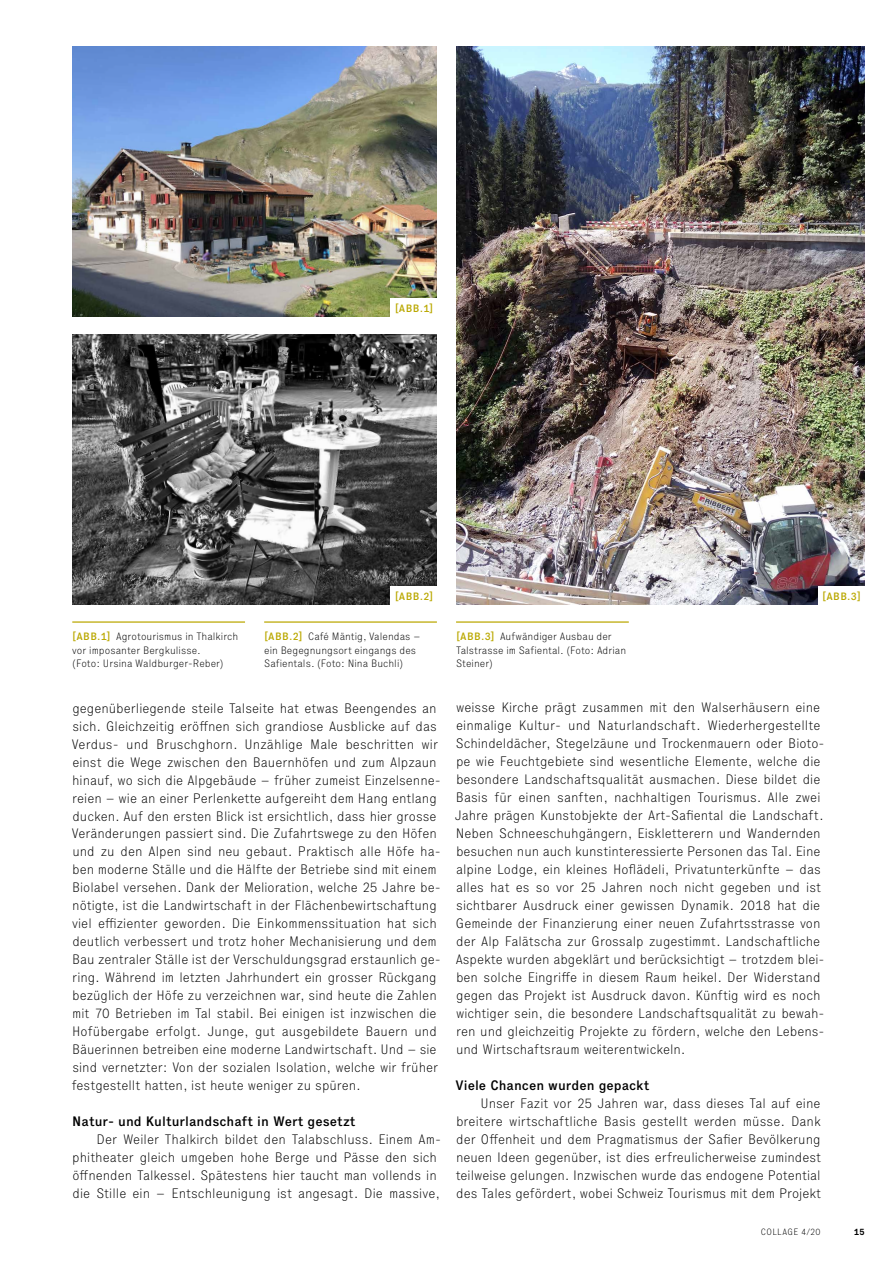
<style>
.page{position:relative;width:893px;height:1263px;background:#fff}
.page>*{position:absolute;margin:0;border:0;box-sizing:border-box;transform-origin:0 0}
.t1{font:100 13.5px/18px "Executive 35";color:#000}
.t2{font:500 13.5px "Executive 65";color:#000}
.t3{font:100 10.5px/13.5px "Executive 35";letter-spacing:.005em;color:#000}
.t4{font:500 10.5px "Executive 65";letter-spacing:.035em;color:#baa800}
.t5{font:100 9px "Executive 35";letter-spacing:.04em;color:#000}
.t6{font:700 9px "Executive 75";color:#000}
.s1{font-family:"Executive 65";font-weight:500;color:#baa800}
</style>
<div class="page">
<img style="left:72px;top:334px;width:365px;height:270px">
<img style="left:456px;top:46px;width:408px;height:558px">
<hr style="left:456px;top:621px;width:173px;height:2px;background:#baa800">
<div style="left:818px;top:586px;width:47px;height:19px;background:#fff"></div>
<hr style="left:264px;top:621px;width:173px;height:2px;background:#baa800">
<hr style="left:72px;top:621px;width:173px;height:2px;background:#baa800">
<div style="left:390px;top:586px;width:48px;height:19px;background:#fff"></div>
<img style="left:72px;top:46px;width:365px;height:270px">
<div style="left:390px;top:298px;width:48px;height:19px;background:#fff"></div>
<p class="t4" style="left:395px;top:302px;width:40px">[ABB.1]</p>
<p class="t4" style="left:395px;top:590px;width:40px">[ABB.2]</p>
<p class="t4" style="left:822px;top:590px;width:40px">[ABB.3]</p>
<p class="t3" style="left:72px;top:630px;width:168px"><span class="s1">[ABB.1]</span> Agrotourismus in Thalkirch vor imposanter Bergkulisse.<br>(Foto: Ursina Waldburger-Reber)</p>
<p class="t3" style="left:264px;top:630px;width:158px"><span class="s1">[ABB.2]</span> Café Mäntig, Valendas – ein Begegnungsort eingangs des<br>Safientals. (Foto: Nina Buchli)</p>
<p class="t3" style="left:456px;top:630px;width:172px"><span class="s1">[ABB.3]</span> Aufwändiger Ausbau der<br>Talstrasse im Safiental. (Foto: Adrian<br>Steiner)</p>
<p class="t1" style="left:72px;top:699px;width:370px">gegenüberliegende steile Talseite hat etwas Beengendes an sich. Gleichzeitig eröffnen sich grandiose Ausblicke auf das Verdus- und Bruschghorn. Unzählige Male beschritten wir einst die Wege zwischen den Bauernhöfen und zum Alpzaun hinauf, wo sich die Alpgebäude – früher zumeist Einzelsenne&shy;reien – wie an einer Perlenkette aufgereiht dem Hang entlang ducken. Auf den ersten Blick ist ersichtlich, dass hier grosse Veränderungen passiert sind. Die Zufahrtswege zu den Höfen und zu den Alpen sind neu gebaut. Praktisch alle Höfe ha&shy;ben moderne Ställe und die Hälfte der Betriebe sind mit einem Biolabel versehen. Dank der Melioration, welche 25 Jahre be&shy;nötigte, ist die Landwirtschaft in der Flächenbewirtschaftung viel effizienter geworden. Die Einkommenssituation hat sich deutlich verbessert und trotz hoher Mechanisierung und dem Bau zentraler Ställe ist der Verschuldungsgrad erstaunlich ge&shy;ring. Während im letzten Jahrhundert ein grosser Rückgang bezüglich der Höfe zu verzeichnen war, sind heute die Zahlen mit 70 Betrieben im Tal stabil. Bei einigen ist inzwischen die Hofübergabe erfolgt. Junge, gut ausgebildete Bauern und Bäuerinnen betreiben eine moderne Landwirtschaft. Und – sie sind vernetzter: Von der sozialen Isolation, welche wir früher festgestellt hatten, ist heute weniger zu spüren.</p>
<p class="t2" style="left:72px;top:1113px;width:285px">Natur- und Kulturlandschaft in Wert gesetzt</p>
<p class="t1" style="left:72px;top:1131px;width:370px;text-indent:24px">Der Weiler Thalkirch bildet den Talabschluss. Einem Am&shy;phitheater gleich umgeben hohe Berge und Pässe den sich öffnenden Talkessel. Spätestens hier taucht man vollends in die Stille ein – Entschleunigung ist angesagt. Die massive,</p>
<p class="t1" style="left:455px;top:699px;width:371px">weisse Kirche prägt zusammen mit den Walserhäusern eine einmalige Kultur- und Naturlandschaft. Wiederhergestellte Schindeldächer, Stegelzäune und Trockenmauern oder Bioto&shy;pe wie Feuchtgebiete sind wesentliche Elemente, welche die besondere Landschaftsqualität ausmachen. Diese bildet die Basis für einen sanften, nachhaltigen Tourismus. Alle zwei Jahre prägen Kunstobjekte der Art-Safiental die Landschaft.<br>Neben Schneeschuhgängern, Eiskletterern und Wandernden besuchen nun auch kunstinteressierte Personen das Tal. Eine alpine Lodge, ein kleines Hoflädeli, Privatunterkünfte – das alles hat es so vor 25 Jahren noch nicht gegeben und ist sichtbarer Ausdruck einer gewissen Dynamik. 2018 hat die Gemeinde der Finanzierung einer neuen Zufahrtsstrasse von der Alp Falätscha zur Grossalp zugestimmt. Landschaftliche Aspekte wurden abgeklärt und berücksichtigt – trotzdem blei&shy;ben solche Eingriffe in diesem Raum heikel. Der Widerstand gegen das Projekt ist Ausdruck davon. Künftig wird es noch wichtiger sein, die besondere Landschaftsqualität zu bewah&shy;ren und gleichzeitig Projekte zu fördern, welche den Lebens&shy;und Wirtschaftsraum weiterentwickeln.</p>
<p class="t2" style="left:456px;top:1077px;width:195px">Viele Chancen wurden gepackt</p>
<p class="t1" style="left:456px;top:1095px;width:367px;text-align:justify;text-indent:25px">Unser Fazit vor 25 Jahren war, dass dieses Tal auf eine breitere wirtschaftliche Basis gestellt werden müsse. Dank der Offenheit und dem Pragmatismus der Safier Bevölkerung neuen Ideen gegenüber, ist dies erfreulicherweise zumindest teilweise gelungen. Inzwischen wurde das endogene Potential des Tales gefördert, wobei Schweiz Tourismus mit dem Projekt</p>
<p class="t5" style="left:761px;top:1226px;width:61px">COLLAGE 4/20</p>
<p class="t6" style="left:854px;top:1226px;width:12px">15</p>
</div>
